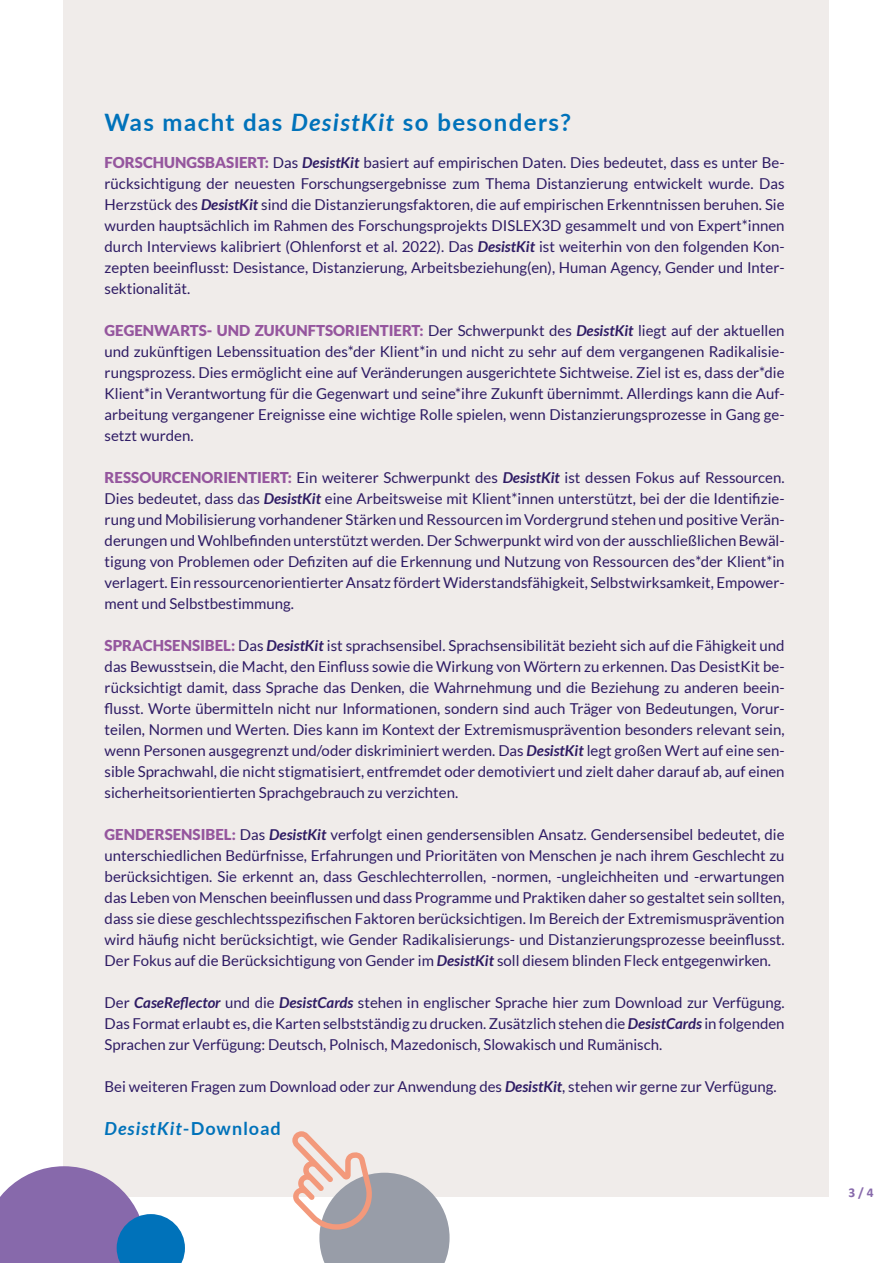
<style>
.page{position:relative;width:893px;height:1263px;background:#fff}
.page>*{position:absolute;margin:0;border:0;box-sizing:border-box;transform-origin:0 0}
.t1{font:700 24px "Lato";letter-spacing:.06em;color:#0072ba}
.t2{font:italic 700 18px "Lato";letter-spacing:.06em;color:#0072ba}
.t3{font:15px/21px "Lato";color:#2e1b64;text-align:justify}
.t4{font:700 13.5px "Calibri";color:#8769ab}
.s1{font-style:italic}
.s2{font-weight:900;color:#95569e}
.s3{font-weight:700;font-style:italic}
.s4{font-style:normal}
</style>
<div class="page">
<div style="left:63px;top:0;width:766px;height:1196px;background:#f0ecea"></div>
<svg style="left:0;top:1166px;width:185px;height:97px"></svg>
<svg style="left:292px;top:1131px;width:158px;height:132px"></svg>
<h1 class="t1" style="left:105px;top:105px;width:468px">Was macht das <span class="s1">DesistKit</span> so besonders?</h1>
<p class="t3" style="left:105px;top:152px;width:682px"><span class="s2">FORSCHUNGSBASIERT:</span> Das <span class="s3">DesistKit</span> basiert auf empirischen Daten. Dies bedeutet, dass es unter Be&shy;rücksichtigung der neuesten Forschungsergebnisse zum Thema Distanzierung entwickelt wurde. Das Herzstück des <span class="s3">DesistKit</span> sind die Distanzierungsfaktoren, die auf empirischen Erkenntnissen beruhen. Sie wurden hauptsächlich im Rahmen des Forschungsprojekts DISLEX3D gesammelt und von Expert*innen durch Interviews kalibriert (Ohlenforst et al. 2022). Das <span class="s3">DesistKit</span> ist weiterhin von den folgenden Kon&shy;zepten beeinflusst: Desistance, Distanzierung, Arbeitsbeziehung(en), Human Agency, Gender und Inter&shy;sektionalität.</p>
<p class="t3" style="left:105px;top:320px;width:682px"><span class="s2">GEGENWARTS- UND ZUKUNFTSORIENTIERT:</span> Der Schwerpunkt des <span class="s3">DesistKit</span> liegt auf der aktuellen und zukünftigen Lebenssituation des*der Klient*in und nicht zu sehr auf dem vergangenen Radikalisie&shy;rungsprozess. Dies ermöglicht eine auf Veränderungen ausgerichtete Sichtweise. Ziel ist es, dass der*die Klient*in Verantwortung für die Gegenwart und seine*ihre Zukunft übernimmt. Allerdings kann die Auf&shy;arbeitung vergangener Ereignisse eine wichtige Rolle spielen, wenn Distanzierungsprozesse in Gang ge&shy;setzt wurden.</p>
<p class="t3" style="left:105px;top:467px;width:681px"><span class="s2">RESSOURCENORIENTIERT:</span> Ein weiterer Schwerpunkt des <span class="s3">DesistKit</span> ist dessen Fokus auf Ressourcen.<br>Dies bedeutet, dass das <span class="s3">DesistKit</span> eine Arbeitsweise mit Klient*innen unterstützt, bei der die Identifizie&shy;rung und Mobilisierung vorhandener Stärken und Ressourcen im Vordergrund stehen und positive Verän&shy;derungen und Wohlbefinden unterstützt werden. Der Schwerpunkt wird von der ausschließlichen Bewäl&shy;tigung von Problemen oder Defiziten auf die Erkennung und Nutzung von Ressourcen des*der Klient*in verlagert. Ein ressourcenorientierter Ansatz fördert Widerstandsfähigkeit, Selbstwirksamkeit, Empower&shy;ment und Selbstbestimmung.</p>
<p class="t3" style="left:105px;top:635px;width:681px"><span class="s2">SPRACHSENSIBEL:</span> Das <span class="s3">DesistKit</span> ist sprachsensibel. Sprachsensibilität bezieht sich auf die Fähigkeit und das Bewusstsein, die Macht, den Einfluss sowie die Wirkung von Wörtern zu erkennen. Das DesistKit be&shy;rücksichtigt damit, dass Sprache das Denken, die Wahrnehmung und die Beziehung zu anderen beein&shy;flusst. Worte übermitteln nicht nur Informationen, sondern sind auch Träger von Bedeutungen, Vorur&shy;teilen, Normen und Werten. Dies kann im Kontext der Extremismusprävention besonders relevant sein, wenn Personen ausgegrenzt und/oder diskriminiert werden. Das <span class="s3">DesistKit</span> legt großen Wert auf eine sen&shy;sible Sprachwahl, die nicht stigmatisiert, entfremdet oder demotiviert und zielt daher darauf ab, auf einen sicherheitsorientierten Sprachgebrauch zu verzichten.</p>
<p class="t3" style="left:105px;top:824px;width:682px"><span class="s2">GENDERSENSIBEL:</span> Das <span class="s3">DesistKit</span> verfolgt einen gendersensiblen Ansatz. Gendersensibel bedeutet, die unterschiedlichen Bedürfnisse, Erfahrungen und Prioritäten von Menschen je nach ihrem Geschlecht zu berücksichtigen. Sie erkennt an, dass Geschlechterrollen, -normen, -ungleichheiten und -erwartungen das Leben von Menschen beeinflussen und dass Programme und Praktiken daher so gestaltet sein sollten, dass sie diese geschlechtsspezifischen Faktoren berücksichtigen. Im Bereich der Extremismusprävention wird häufig nicht berücksichtigt, wie Gender Radikalisierungs- und Distanzierungsprozesse beeinflusst.<br>Der Fokus auf die Berücksichtigung von Gender im <span class="s3">DesistKit</span> soll diesem blinden Fleck entgegenwirken.</p>
<p class="t3" style="left:105px;top:992px;width:681px">Der <span class="s3">CaseReflector</span> und die <span class="s3">DesistCards</span> stehen in englischer Sprache hier zum Download zur Verfügung.<br>Das Format erlaubt es, die Karten selbstständig zu drucken. Zusätzlich stehen die <span class="s3">DesistCards</span> in folgenden Sprachen zur Verfügung: Deutsch, Polnisch, Mazedonisch, Slowakisch und Rumänisch.</p>
<p class="t3" style="left:105px;top:1076px;width:674px">Bei weiteren Fragen zum Download oder zur Anwendung des <span class="s3">DesistKit</span>, stehen wir gerne zur Verfügung.</p>
<p class="t2" style="left:105px;top:1118px;width:178px">DesistKit<span class="s4">-Download</span></p>
<p class="t4" style="left:849px;top:1182px;width:26px">3/4</p>
</div>
